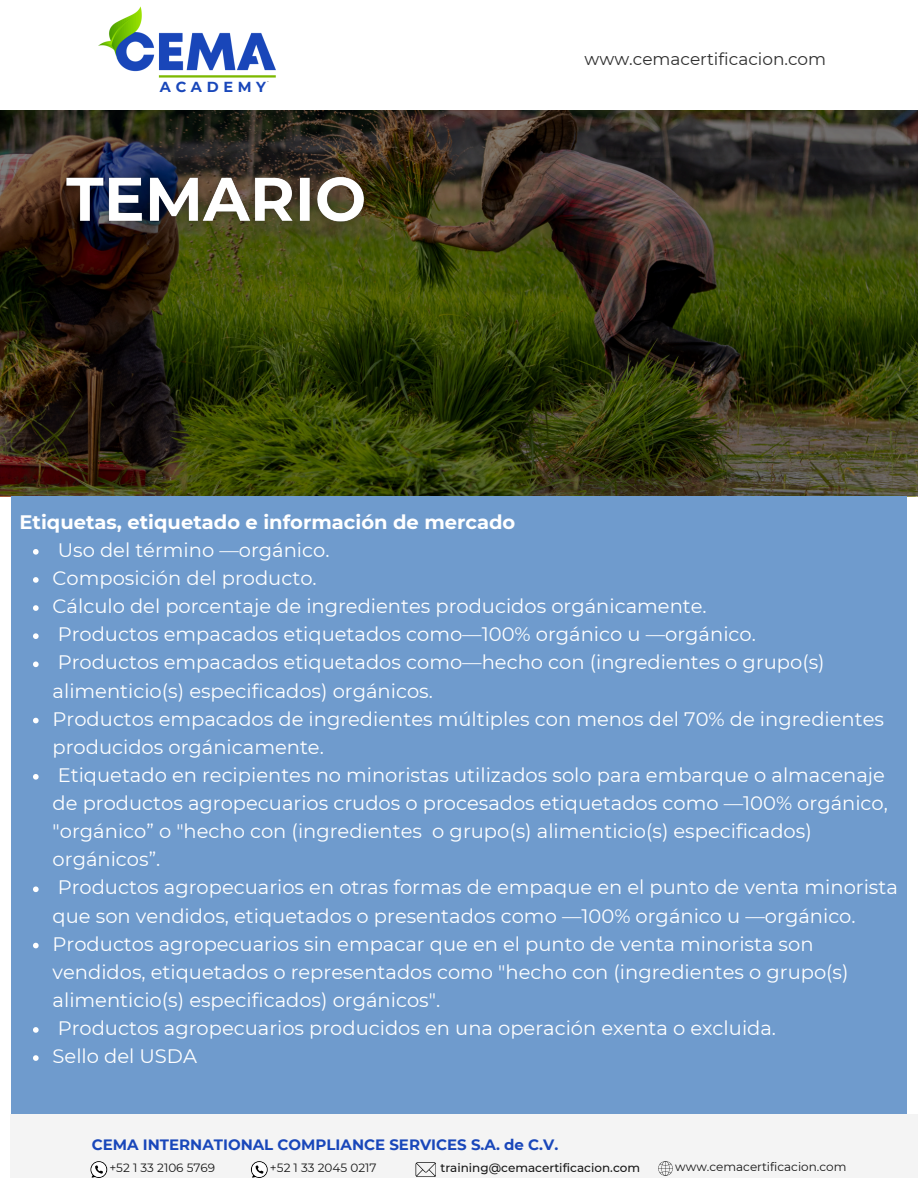
<style>
.page{position:relative;width:918px;height:1188px;background:#fff}
.page>*{position:absolute;margin:0;border:0;box-sizing:border-box;transform-origin:0 0}
.t1{font:19.5px/28.2px "Montserrat";color:#fff}
.t2{font:700 19.5px "Montserrat";color:#fff}
.t3{font:16.95px "Montserrat";color:#303030}
.t4{font:700 15px "Montserrat";color:#1947ba}
.t5{font:700 14.55px "Montserrat";letter-spacing:.32em;color:#1947ba}
.t6{font:12px "Montserrat";color:#171717}
.t7{font:500 12px "Montserrat";color:#171717}
</style>
<div class="page">
<img style="left:98px;top:6px;width:178px;height:72px">
<img style="left:0;top:111px;width:918px;height:385px">
<div style="left:11px;top:496px;width:896px;height:659px;background:#6f9bcd"></div>
<div style="left:11px;top:1115px;width:907px;height:63px;background:#f4f4f4"></div>
<svg style="left:90px;top:1161px;width:17px;height:17px"></svg>
<svg style="left:251px;top:1161px;width:17px;height:17px"></svg>
<svg style="left:416px;top:1162px;width:20px;height:15px"></svg>
<svg style="left:658px;top:1161px;width:15px;height:15px"></svg>
<img style="left:51px;top:161px;width:329px;height:79px">
<svg style="left:33px;top:549px;width:6px;height:6px"></svg>
<svg style="left:33px;top:577px;width:6px;height:6px"></svg>
<svg style="left:33px;top:605px;width:6px;height:6px"></svg>
<svg style="left:33px;top:633px;width:6px;height:6px"></svg>
<svg style="left:33px;top:661px;width:6px;height:6px"></svg>
<svg style="left:33px;top:718px;width:6px;height:5px"></svg>
<svg style="left:33px;top:774px;width:6px;height:6px"></svg>
<svg style="left:33px;top:886px;width:6px;height:6px"></svg>
<svg style="left:33px;top:943px;width:6px;height:5px"></svg>
<svg style="left:33px;top:1027px;width:6px;height:6px"></svg>
<svg style="left:33px;top:1055px;width:6px;height:6px"></svg>
<p class="t5" style="left:160px;top:78px;width:108px">ACADEMY</p>
<p class="t3" style="left:585px;top:49px;width:243px">www.cemacertificacion.com</p>
<p class="t2" style="left:19px;top:510px;width:497px">Etiquetas, etiquetado e información de mercado</p>
<p class="t1" style="left:58px;top:536px;width:273px">Uso del término ―orgánico.</p>
<p class="t1" style="left:53px;top:564px;width:266px">Composición del producto.</p>
<p class="t1" style="left:53px;top:592px;width:656px">Cálculo del porcentaje de ingredientes producidos orgánicamente.</p>
<p class="t1" style="left:58px;top:620px;width:700px">Productos empacados etiquetados como―100% orgánico u ―orgánico.</p>
<p class="t1" style="left:53px;top:648px;width:774px">Productos empacados etiquetados como―hecho con (ingredientes o grupo(s) alimenticio(s) especificados) orgánicos.</p>
<p class="t1" style="left:53px;top:705px;width:833px">Productos empacados de ingredientes múltiples con menos del 70% de ingredientes producidos orgánicamente.</p>
<p class="t1" style="left:53px;top:761px;width:837px">Etiquetado en recipientes no minoristas utilizados solo para embarque o almacenaje de productos agropecuarios crudos o procesados etiquetados como ―100% orgánico, "orgánico” o "hecho con (ingredientes o grupo(s) alimenticio(s) especificados) orgánicos”.</p>
<p class="t1" style="left:53px;top:873px;width:847px">Productos agropecuarios en otras formas de empaque en el punto de venta minorista que son vendidos, etiquetados o presentados como ―100% orgánico u ―orgánico.</p>
<h6 class="t1" style="left:53px;top:930px;width:797px">Productos agropecuarios sin empacar que en el punto de venta minorista son vendidos, etiquetados o representados como "hecho con (ingredientes o grupo(s) alimenticio(s) especificados) orgánicos".</h6>
<p class="t1" style="left:58px;top:1014px;width:720px">Productos agropecuarios producidos en una operación exenta o excluida.</p>
<p class="t1" style="left:53px;top:1042px;width:146px">Sello del USDA</p>
<h5 class="t4" style="left:92px;top:1136px;width:468px">CEMA INTERNATIONAL COMPLIANCE SERVICES S.A. de C.V.</h5>
<h4 class="t6" style="left:109px;top:1160px;width:107px">+52 1 33 2106 5769</h4>
<p class="t6" style="left:270px;top:1160px;width:108px">+52 1 33 2045 0217</p>
<h2 class="t7" style="left:440px;top:1160px;width:201px">training@cemacertificacion.com</h2>
<p class="t6" style="left:675px;top:1160px;width:173px">www.cemacertificacion.com</p>
</div>
